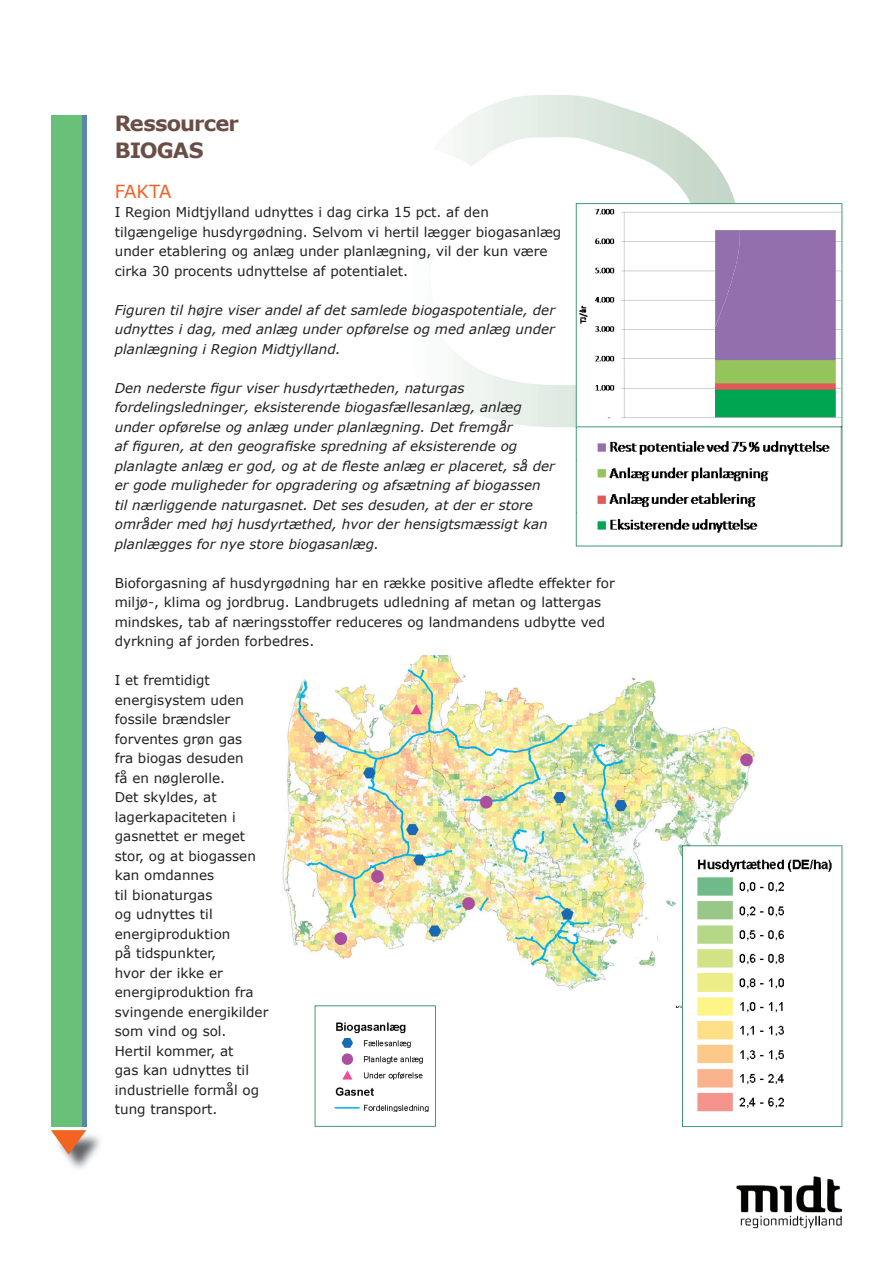
<style>
.page{position:relative;width:893px;height:1263px;background:#fff}
.page>*{position:absolute;margin:0;border:0;box-sizing:border-box;transform-origin:0 0}
.t1{font:700 21px/27px "Verdana";letter-spacing:-.04em;color:#6a4e46}
.t2{font:18px "Verdana";letter-spacing:-.025em;color:#f26026}
.t3{font:13.5px/19.5px "Verdana";color:#231f20}
.t4{font:italic 13.5px/19.5px "Verdana";color:#231f20;text-align:justify}
</style>
<div class="page">
<svg style="left:453px;top:95px;width:282px;height:332px"></svg>
<img style="left:736px;top:1176px;width:107px;height:53px">
<div style="left:51px;top:115px;width:30px;height:1012px;background:#68c079"></div>
<hr style="left:82px;top:115px;width:4px;height:1012px;background:#5b85a9">
<svg style="left:576px;top:203px;width:266px;height:223px"></svg>
<svg style="left:576px;top:426px;width:266px;height:120px"></svg>
<img style="left:282px;top:655px;width:473px;height:353px">
<svg style="left:315px;top:1005px;width:121px;height:122px"></svg>
<svg style="left:682px;top:845px;width:160px;height:282px"></svg>
<img style="left:64px;top:1135px;width:36px;height:34px">
<svg style="left:51px;top:1130px;width:35px;height:24px"></svg>
<h1 class="t1" style="left:115px;top:109px;width:126px">Ressourcer<br>BIOGAS</h1>
<h2 class="t2" style="left:115px;top:180px;width:58px">FAKTA</h2>
<p class="t3" style="left:115px;top:202px;width:448px">I Region Midtjylland udnyttes i dag cirka 15 pct. af den tilgængelige husdyrgødning. Selvom vi hertil lægger biogasanlæg under etablering og anlæg under planlægning, vil der kun være cirka 30 procents udnyttelse af potentialet.</p>
<p class="t4" style="left:115px;top:300px;width:442px">Figuren til højre viser andel af det samlede biogaspotentiale, der udnyttes i dag, med anlæg under opførelse og med anlæg under planlægning i Region Midtjylland.</p>
<p class="t4" style="left:115px;top:378px;width:442px;text-align:left">Den nederste figur viser husdyrtætheden, naturgas fordelingsledninger, eksisterende biogasfællesanlæg, anlæg under opførelse og anlæg under planlægning. Det fremgår<br>af figuren, at den geografiske spredning af eksisterende og planlagte anlæg er god, og at de fleste anlæg er placeret, så der er gode muligheder for opgradering og afsætning af biogassen til nærliggende naturgasnet. Det ses desuden, at der er store områder med høj husdyrtæthed, hvor der hensigtsmæssigt kan planlægges for nye store biogasanlæg.</p>
<p class="t3" style="left:115px;top:573px;width:502px">Bioforgasning af husdyrgødning har en række positive afledte effekter for miljø-, klima og jordbrug. Landbrugets udledning af metan og lattergas mindskes, tab af næringsstoffer reduceres og landmandens udbytte ved dyrkning af jorden forbedres.</p>
<p class="t3" style="left:115px;top:670px;width:155px">I et fremtidigt energisystem uden fossile brændsler forventes grøn gas<br>fra biogas desuden<br>få en nøglerolle.<br>Det skyldes, at lagerkapaciteten i gasnettet er meget stor, og at biogassen kan omdannes<br>til bionaturgas<br>og udnyttes til energiproduktion<br>på tidspunkter,<br>hvor der ikke er energiproduktion fra svingende energikilder som vind og sol.<br>Hertil kommer, at<br>gas kan udnyttes til industrielle formål og tung transport.</p>
</div>
